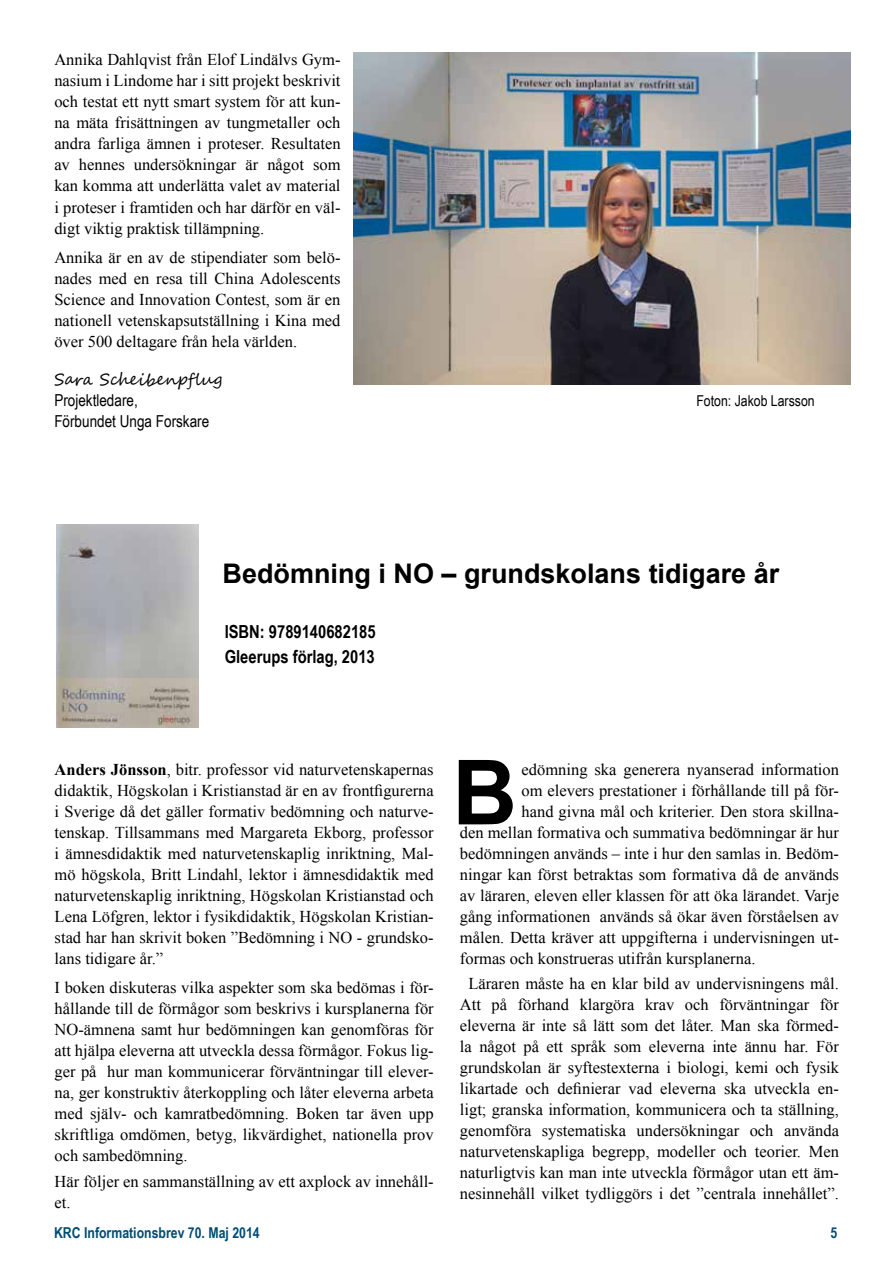
<style>
.page{position:relative;width:893px;height:1263px;background:#fff}
.page>*{position:absolute;margin:0;border:0;box-sizing:border-box;transform-origin:0 0}
.t1{font:700 90px "Arial";color:#000}
.t2{font:700 27px "Arial";color:#000}
.t3{font:700 18px/25.2px "Arial Narrow";color:#000}
.t4{font:16.5px/21px "Times New Roman";color:#000;text-align:justify}
.t5{font:16.5px/21px "Arial Narrow";color:#000}
.t6{font:16.5px "Segoe Script";color:#000}
.t7{font:700 15px "Arial Narrow";color:#004c73}
.t8{font:15px "Arial Narrow";color:#000}
.s1{font-weight:700}
</style>
<div class="page">
<img style="left:353px;top:53px;width:497px;height:331px">
<img style="left:56px;top:524px;width:143px;height:204px">
<p class="t4" style="left:54px;top:49px;width:288px">Annika Dahlqvist från Elof Lindälvs Gym&shy;nasium i Lindome har i sitt projekt beskrivit och testat ett nytt smart system för att kun&shy;na mäta frisättningen av tungmetaller och andra farliga ämnen i proteser. Resultaten av hennes undersökningar är något som kan komma att underlätta valet av material i proteser i framtiden och har därför en väl&shy;digt viktig praktisk tillämpning.</p>
<p class="t4" style="left:54px;top:247px;width:288px">Annika är en av de stipendiater som belö&shy;nades med en resa till China Adolescents Science and Innovation Contest, som är en nationell vetenskapsutställning i Kina med över 500 deltagare från hela världen.</p>
<p class="t6" style="left:54px;top:366px;width:170px">Sara Scheibenpflug</p>
<p class="t5" style="left:54px;top:389px;width:156px">Projektledare,<br>Förbundet Unga Forskare</p>
<p class="t8" style="left:696px;top:390px;width:120px">Foton: Jakob Larsson</p>
<h2 class="t2" style="left:223px;top:556px;width:558px">Bedömning i NO – grundskolans tidigare år</h2>
<p class="t3" style="left:225px;top:618px;width:152px">ISBN: 9789140682185<br>Gleerups förlag, 2013</p>
<p class="t4" style="left:55px;top:758px;width:381px"><span class="s1">Anders Jönsson</span>, bitr. professor vid naturvetenskapernas didaktik, Högskolan i Kristianstad är en av frontfigurerna i Sverige då det gäller formativ bedömning och naturve&shy;tenskap. Tillsammans med Margareta Ekborg, professor i ämnesdidaktik med naturvetenskaplig inriktning, Mal&shy;mö högskola, Britt Lindahl, lektor i ämnesdidaktik med naturvetenskaplig inriktning, Högskolan Kristianstad och Lena Löfgren, lektor i fysikdidaktik, Högskolan Kristian&shy;stad har han skrivit boken ”Bedömning i NO - grundsko&shy;lans tidigare år.”</p>
<p class="t4" style="left:55px;top:977px;width:381px">I boken diskuteras vilka aspekter som ska bedömas i för&shy;hållande till de förmågor som beskrivs i kursplanerna för NO-ämnena samt hur bedömningen kan genomföras för att hjälpa eleverna att utveckla dessa förmågor. Fokus lig&shy;ger på hur man kommunicerar förväntningar till elever&shy;na, ger konstruktiv återkoppling och låter eleverna arbeta med själv- och kamratbedömning. Boken tar även upp skriftliga omdömen, betyg, likvärdighet, nationella prov och sambedömning.</p>
<p class="t4" style="left:55px;top:1170px;width:381px">Här följer en sammanställning av ett axplock av innehåll&shy;et.</p>
<h1 class="t1" style="left:452px;top:733px;width:66px">B</h1>
<p class="t4" style="left:522px;top:758px;width:319px">edömning ska generera nyanserad information</p>
<p class="t4" style="left:522px;top:779px;width:319px">om elevers prestationer i förhållande till på för-</p>
<p class="t4" style="left:522px;top:800px;width:319px">hand givna mål och kriterier. Den stora skillna-</p>
<p class="t4" style="left:460px;top:821px;width:381px">den mellan formativa och summativa bedömningar är hur</p>
<p class="t4" style="left:460px;top:842px;width:381px">bedömningen används – inte i hur den samlas in. Bedöm-</p>
<p class="t4" style="left:460px;top:863px;width:381px">ningar kan först betraktas som formativa då de används</p>
<p class="t4" style="left:460px;top:884px;width:381px">av läraren, eleven eller klassen för att öka lärandet. Varje</p>
<p class="t4" style="left:460px;top:905px;width:381px">gång informationen används så ökar även förståelsen av</p>
<p class="t4" style="left:460px;top:926px;width:381px">målen. Detta kräver att uppgifterna i undervisningen ut-</p>
<p class="t4" style="left:460px;top:948px;width:297px">formas och konstrueras utifrån kursplanerna.</p>
<p class="t4" style="left:460px;top:973px;width:381px;text-align:center">Läraren måste ha en klar bild av undervisningens mål.<br>Att på förhand klargöra krav och förväntningar för eleverna är inte så lätt som det låter. Man ska förmed&shy;la något på ett språk som eleverna inte ännu har. För grundskolan är syftestexterna i biologi, kemi och fysik likartade och definierar vad eleverna ska utveckla en&shy;ligt; granska information, kommunicera och ta ställning, genomföra systematiska undersökningar och använda naturvetenskapliga begrepp, modeller och teorier. Men naturligtvis kan man inte utveckla förmågor utan ett äm&shy;nesinnehåll vilket tydliggörs i det ”centrala innehållet”.</p>
<p class="t7" style="left:54px;top:1221px;width:207px">KRC Informationsbrev 70. Maj 2014</p>
<p class="t7" style="left:831px;top:1221px;width:8px">5</p>
</div>
